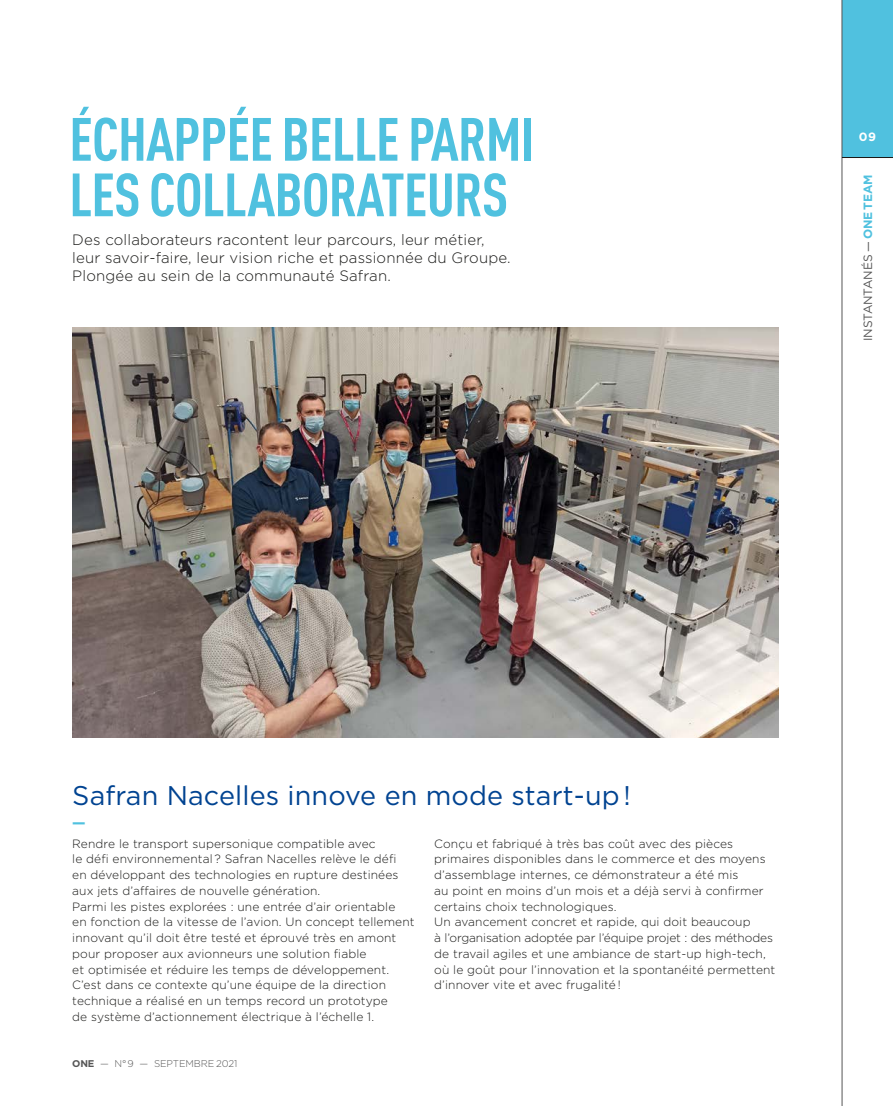
<style>
.page{position:relative;width:893px;height:1106px;background:#fff}
.page>*{position:absolute;margin:0;border:0;box-sizing:border-box;transform-origin:0 0}
.t1{font:700 condensed 60px/55.5px "DIN Pro";letter-spacing:-.015em;color:#50c1df}
.t2{font:27px "Gotham";letter-spacing:.005em;color:#004391}
.t3{font:300 15px/18px "Gotham";letter-spacing:.01em;color:#1a1a18}
.t4{font:700 15px "Gotham";color:#50c1df}
.t5{font:300 12px/15.8px "Gotham";letter-spacing:.01em;color:#1a1a18}
.t6{font:12px "Gotham";letter-spacing:-.01em;color:#565656}
.t7{font:700 12px "Gotham";color:#fff}
.t8{font:300 9.75px "Gotham";letter-spacing:-.01em;color:#565656}
.s1{font-weight:700;color:#50c1df}
.s2{font-weight:700}
</style>
<div class="page">
<div style="left:842px;top:0;width:51px;height:157px;background:#50c1df"></div>
<img style="left:72px;top:327px;width:706px;height:410px">
<hr style="left:842px;top:0;width:1px;height:1106px;background:#565656">
<hr style="left:842px;top:157px;width:51px;height:1px;background:#1a1a18">
<h1 class="t1" style="left:69px;top:107px;width:467px">ÉCHAPPÉE BELLE PARMI<br>LES COLLABORATEURS</h1>
<p class="t3" style="left:72px;top:230px;width:440px">Des collaborateurs racontent leur parcours, leur métier, leur savoir-faire, leur vision riche et passionnée du Groupe.<br>Plongée au sein de la communauté Safran.</p>
<p class="t7" style="left:859px;top:129px;width:19px">09</p>
<p class="t6" style="left:860px;top:341px;width:168px;rotate:-90deg">INSTANTANÉS — <span class="s1">ONE TEAM</span></p>
<h2 class="t2" style="left:72px;top:778px;width:560px">Safran Nacelles innove en mode start-up !</h2>
<p class="t4" style="left:72px;top:813px;width:15px">—</p>
<p class="t5" style="left:72px;top:835px;width:344px">Rendre le transport supersonique compatible avec<br>le défi environnemental ? Safran Nacelles relève le défi<br>en développant des technologies en rupture destinées aux jets d’affaires de nouvelle génération.<br>Parmi les pistes explorées : une entrée d’air orientable<br>en fonction de la vitesse de l’avion. Un concept tellement innovant qu’il doit être testé et éprouvé très en amont pour proposer aux avionneurs une solution fiable<br>et optimisée et réduire les temps de développement.<br>C’est dans ce contexte qu’une équipe de la direction technique a réalisé en un temps record un prototype<br>de système d’actionnement électrique à l’échelle 1.</p>
<p class="t5" style="left:434px;top:835px;width:343px">Conçu et fabriqué à très bas coût avec des pièces primaires disponibles dans le commerce et des moyens d’assemblage internes, ce démonstrateur a été mis<br>au point en moins d’un mois et a déjà servi à confirmer certains choix technologiques.<br>Un avancement concret et rapide, qui doit beaucoup<br>à l’organisation adoptée par l’équipe projet : des méthodes de travail agiles et une ambiance de start-up high-tech, où le goût pour l’innovation et la spontanéité permettent d’innover vite et avec frugalité !</p>
<p class="t8" style="left:72px;top:1057px;width:167px"><span class="s2">ONE</span> — N° 9 — SEPTEMBRE 2021</p>
</div>
